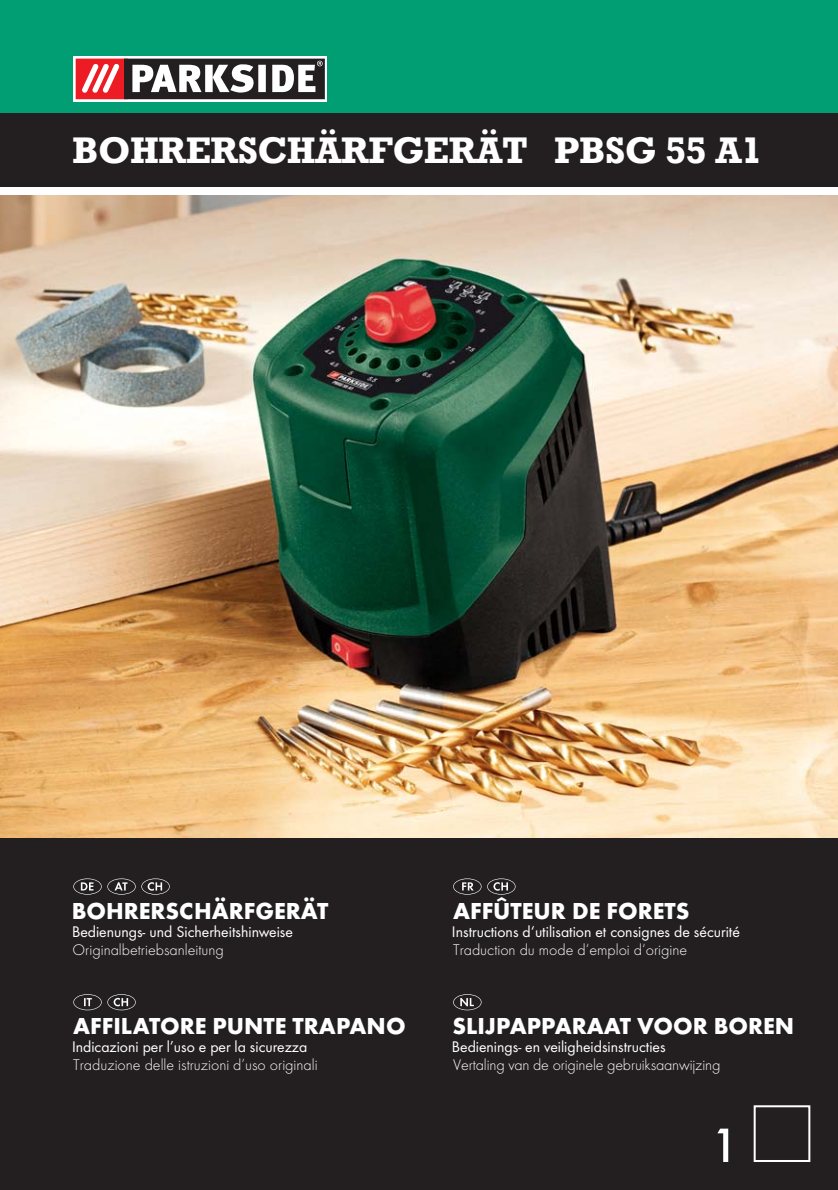
<style>
.page{position:relative;width:838px;height:1190px;background:#fff}
.page>*{position:absolute;margin:0;border:0;box-sizing:border-box;transform-origin:0 0}
.t1{font:500 50px "Futura";color:#fff}
.t2{font:700 38px "Rockwell";letter-spacing:-.015em;color:#fff}
.t3{font:700 24px "Futura";color:#fff}
.t4{font:16px "Futura Boo";color:#fff}
.t5{font:300 16px "Futura";color:#fff}
</style>
<div class="page">
<img style="left:0;top:195px;width:838px;height:644px">
<div style="left:0;top:839px;width:838px;height:351px;background:#231f20"></div>
<div style="left:0;top:0;width:838px;height:139px;background:#009e72"></div>
<svg style="left:73px;top:56px;width:254px;height:45px"></svg>
<svg style="left:76px;top:59px;width:249px;height:40px"></svg>
<div style="left:0;top:113px;width:838px;height:74px;background:#231f20"></div>
<div style="left:754px;top:1105px;width:56px;height:57px;border:2px solid #fff"></div>
<svg style="left:73px;top:878px;width:97px;height:17px"></svg>
<svg style="left:73px;top:994px;width:63px;height:16px"></svg>
<svg style="left:453px;top:878px;width:63px;height:17px"></svg>
<svg style="left:453px;top:994px;width:29px;height:16px"></svg>
<h2 class="t2" style="left:72px;top:127px;width:692px">BOHRERSCHÄRFGERÄT PBSG 55 A1</h2>
<h3 class="t3" style="left:72px;top:901px;width:258px">BOHRERSCHÄRFGERÄT</h3>
<p class="t4" style="left:72px;top:924px;width:222px">Bedienungs- und Sicherheitshinweise</p>
<p class="t5" style="left:73px;top:942px;width:153px">Originalbetriebsanleitung</p>
<h3 class="t3" style="left:73px;top:1017px;width:334px">AFFILATORE PUNTE TRAPANO</h3>
<p class="t4" style="left:72px;top:1040px;width:237px">Indicazioni per l’uso e per la sicurezza</p>
<p class="t5" style="left:73px;top:1057px;width:246px">Traduzione delle istruzioni d’uso originali</p>
<h3 class="t3" style="left:453px;top:901px;width:238px">AFFÛTEUR DE FORETS</h3>
<p class="t4" style="left:452px;top:924px;width:289px">Instructions d‘utilisation et consignes de sécurité</p>
<p class="t5" style="left:453px;top:942px;width:236px">Traduction du mode d‘emploi d‘origine</p>
<h3 class="t3" style="left:453px;top:1017px;width:343px">SLIJPAPPARAAT VOOR BOREN</h3>
<p class="t4" style="left:452px;top:1040px;width:215px">Bedienings- en veiligheidsinstructies</p>
<p class="t5" style="left:453px;top:1057px;width:269px">Vertaling van de originele gebruiksaanwijzing</p>
<h1 class="t1" style="left:711px;top:1116px;width:30px">1</h1>
</div>
